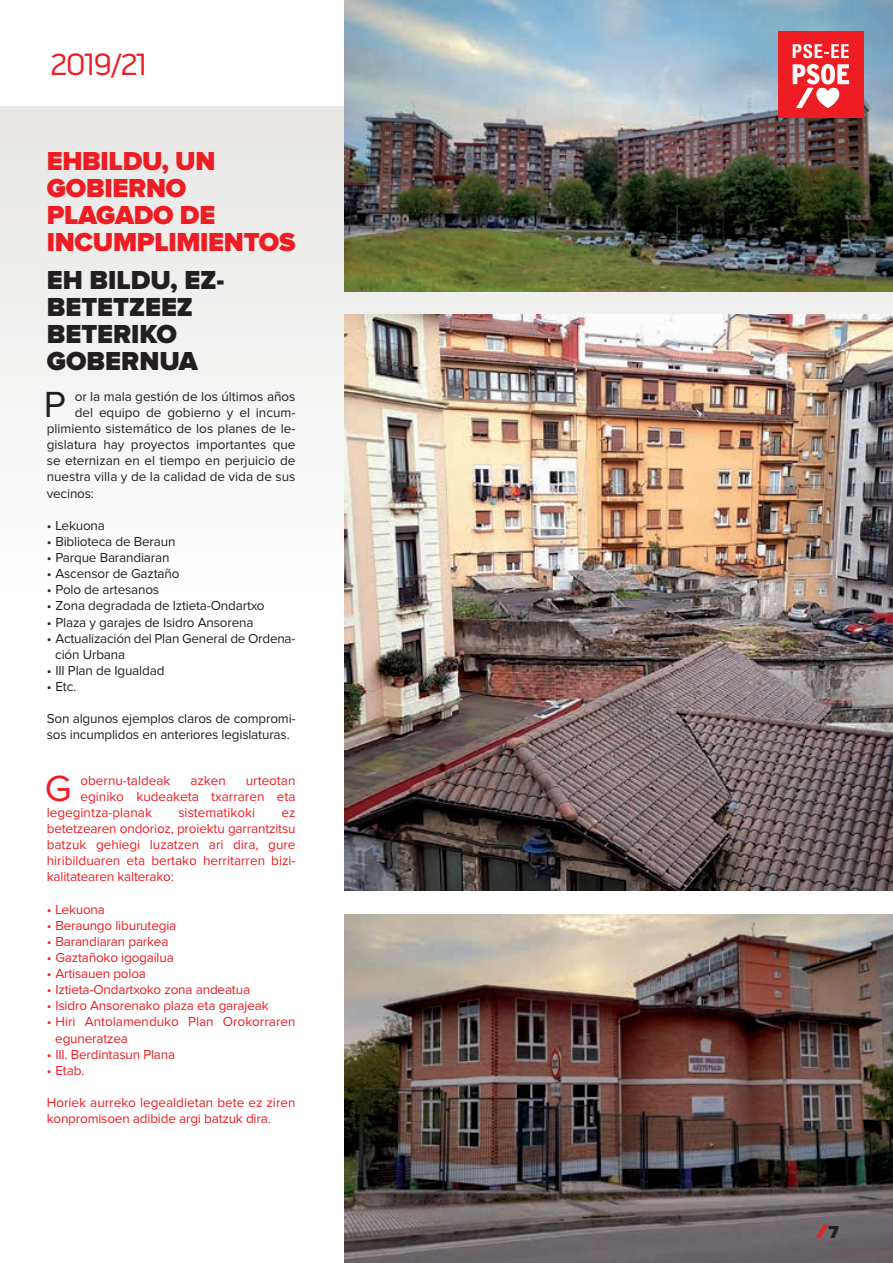
<style>
.page{position:relative;width:893px;height:1263px;background:#fff}
.page>*{position:absolute;margin:0;border:0;box-sizing:border-box;transform-origin:0 0}
.t1{font:37.65px "Proxima Nova";color:#231f20}
.t2{font:37.65px "Proxima Nova";color:#ee1d23}
.t3{font:31.5px "Pill Gothic 600 mg";letter-spacing:-.06em;color:#ee1d23}
.t4{font:900 27px/27px "Proxima Nova";letter-spacing:-.01em;color:#ee1d23}
.t5{font:900 27px/27px "Proxima Nova";color:#231f20}
.t6{font:900 18px "Dispatch Ext";color:#ee1d23}
.t7{font:13.5px/16px "Proxima Nova";letter-spacing:-.015em;color:#ee1d23}
.t8{font:13.5px/16px "Proxima Nova";letter-spacing:-.015em;color:#231f20}
.s1{font-family:"Proxima Nova";color:#231f20}
</style>
<div class="page">
<div style="left:0;top:106px;width:893px;height:863px;background:linear-gradient(to bottom,#ebebe9,#fff)"></div>
<img style="left:344px;top:0;width:549px;height:291px">
<img style="left:344px;top:315px;width:549px;height:576px">
<img style="left:344px;top:914px;width:549px;height:349px">
<div style="left:778px;top:31px;width:86px;height:86px;background:#ee1d23"></div>
<svg style="left:793px;top:44px;width:56px;height:64px"></svg>
<h2 class="t3" style="left:50px;top:46px;width:99px">2019/21</h2>
<h3 class="t4" style="left:47px;top:149px;width:250px">EHBILDU, UN<br>GOBIERNO<br>PLAGADO DE<br>INCUMPLIMIENTOS</h3>
<h3 class="t5" style="left:47px;top:268px;width:179px">EH BILDU, EZ-<br>BETETZEEZ<br>BETERIKO<br>GOBERNUA</h3>
<h1 class="t1" style="left:44px;top:387px;width:24px">P</h1>
<p class="t8" style="left:75px;top:389px;width:222px">or la mala gestión de los últimos años</p>
<p class="t8" style="left:75px;top:405px;width:222px">del equipo de gobierno y el incum-</p>
<p class="t8" style="left:47px;top:421px;width:250px">plimiento sistemático de los planes de le-</p>
<p class="t8" style="left:47px;top:437px;width:250px">gislatura hay proyectos importantes que</p>
<p class="t8" style="left:47px;top:453px;width:250px">se eternizan en el tiempo en perjuicio de</p>
<p class="t8" style="left:47px;top:469px;width:250px">nuestra villa y de la calidad de vida de sus</p>
<p class="t8" style="left:47px;top:486px;width:49px">vecinos:</p>
<p class="t8" style="left:47px;top:518px;width:60px">• Lekuona</p>
<p class="t8" style="left:47px;top:534px;width:130px">• Biblioteca de Beraun</p>
<p class="t8" style="left:47px;top:550px;width:124px">• Parque Barandiaran</p>
<p class="t8" style="left:47px;top:566px;width:134px">• Ascensor de Gaztaño</p>
<p class="t8" style="left:47px;top:582px;width:114px">• Polo de artesanos</p>
<p class="t8" style="left:47px;top:598px;width:219px">• Zona degradada de Iztieta-Ondartxo</p>
<p class="t8" style="left:47px;top:615px;width:208px">• Plaza y garajes de Isidro Ansorena</p>
<p class="t8" style="left:55px;top:631px;width:242px;text-indent:-9px">• Actualización del Plan General de Ordena&shy;ción Urbana</p>
<p class="t8" style="left:47px;top:663px;width:119px">• III Plan de Igualdad</p>
<p class="t8" style="left:47px;top:679px;width:31px">• Etc.</p>
<p class="t8" style="left:47px;top:711px;width:250px">Son algunos ejemplos claros de compromi&shy;sos incumplidos en anteriores legislaturas.</p>
<h1 class="t2" style="left:45px;top:771px;width:28px">G</h1>
<p class="t7" style="left:80px;top:773px;width:92px">obernu-taldeak</p>
<p class="t7" style="left:190px;top:773px;width:37px">azken</p>
<p class="t7" style="left:246px;top:773px;width:51px">urteotan</p>
<p class="t7" style="left:80px;top:789px;width:217px">eginiko kudeaketa txarraren eta</p>
<p class="t7" style="left:47px;top:805px;width:107px">legegintza-planak</p>
<p class="t7" style="left:178px;top:805px;width:78px">sistematikoki</p>
<p class="t7" style="left:47px;top:805px;width:250px;text-align:justify;text-indent:235px">ez betetzearen ondorioz, proiektu garrantzitsu batzuk gehiegi luzatzen ari dira, gure hiribilduaren eta bertako herritarren bizi&shy;kalitatearen kalterako:</p>
<p class="t7" style="left:47px;top:902px;width:60px">• Lekuona</p>
<p class="t7" style="left:47px;top:918px;width:131px">• Beraungo liburutegia</p>
<p class="t7" style="left:47px;top:934px;width:123px">• Barandiaran parkea</p>
<p class="t7" style="left:47px;top:950px;width:129px">• Gaztañoko igogailua</p>
<p class="t7" style="left:47px;top:966px;width:101px">• Artisauen poloa</p>
<p class="t7" style="left:47px;top:982px;width:205px">• Iztieta-Ondartxoko zona andeatua</p>
<p class="t7" style="left:47px;top:998px;width:223px">• Isidro Ansorenako plaza eta garajeak</p>
<p class="t7" style="left:55px;top:1014px;width:242px;text-indent:-9px">• Hiri Antolamenduko Plan Orokorraren eguneratzea</p>
<p class="t7" style="left:47px;top:1047px;width:130px">• III. Berdintasun Plana</p>
<p class="t7" style="left:47px;top:1063px;width:39px">• Etab.</p>
<p class="t7" style="left:47px;top:1095px;width:250px">Horiek aurreko legealdietan bete ez ziren konpromisoen adibide argi batzuk dira.</p>
<h3 class="t6" style="left:816px;top:1219px;width:25px">/<span class="s1">7</span></h3>
</div>
